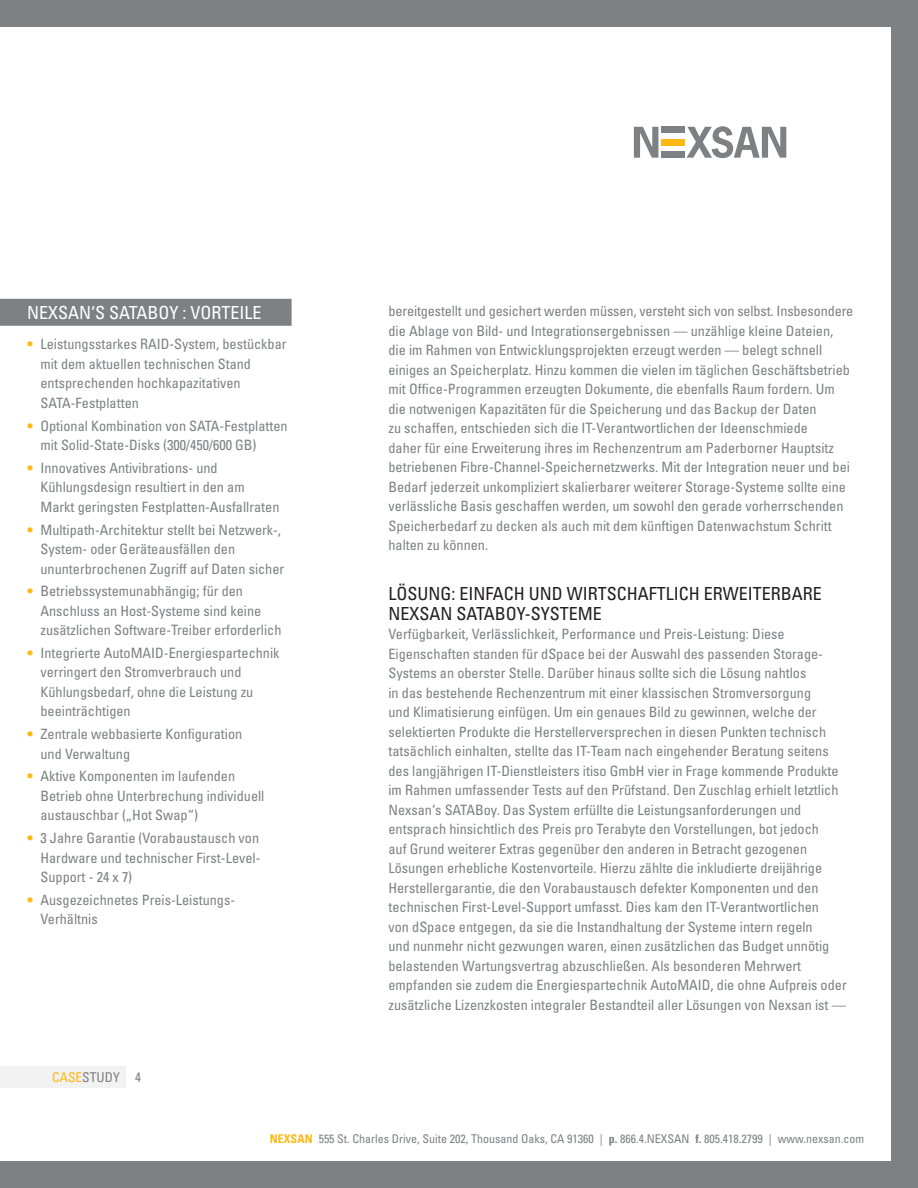
<style>
.page{position:relative;width:918px;height:1188px;background:#fff}
.page>*{position:absolute;margin:0;border:0;box-sizing:border-box;transform-origin:0 0}
.t1{font:condensed 18px "Univers LT Std";color:#231f20}
.t2{font:condensed 18px "Univers LT Std";color:#fff}
.t3{font:condensed 14.25px/19.5px "Univers LT Std";color:#7f8083}
.t4{font:condensed 13.5px "Univers LT Std";color:#7f8083}
.t5{font:condensed 12px "Univers LT Std";color:#7f8083}
.s1{font-weight:700;color:#fdb913}
.s2{color:#fdb913}
.s3{font-weight:700}
</style>
<div class="page">
<svg style="left:634px;top:127px;width:24px;height:31px"></svg>
<svg style="left:687px;top:126px;width:99px;height:32px"></svg>
<div style="left:662px;top:127px;width:23px;height:6px;background:#7f8083"></div>
<div style="left:662px;top:139px;width:23px;height:6px;background:#fdb913"></div>
<div style="left:662px;top:151px;width:23px;height:7px;background:#7f8083"></div>
<div style="left:0;top:0;width:918px;height:27px;background:#7f8083"></div>
<div style="left:0;top:1161px;width:918px;height:27px;background:#7f8083"></div>
<div style="left:891px;top:0;width:27px;height:1188px;background:#7f8083"></div>
<div style="left:0;top:1066px;width:126px;height:22px;background:#f2f2f3"></div>
<div style="left:0;top:299px;width:292px;height:27px;background:#7f8083"></div>
<p class="t2" style="left:27px;top:301px;width:23px">Nexsan</p>
<p class="t2" style="left:91px;top:301px;width:119px">‘s SATABoy : Vorteile</p>
<p class="t3" style="left:40px;top:334px;width:248px;text-indent:-13px"><span class="s1">•</span> Leistungsstarkes RAID-System, bestückbar mit dem aktuellen technischen Stand entsprechenden hochkapazitativen SATA-Festplatten</p>
<p class="t3" style="left:40px;top:416px;width:249px;text-indent:-13px"><span class="s1">•</span> Optional Kombination von SATA-Festplatten mit Solid-State-Disks (300/450/600 GB)</p>
<p class="t3" style="left:40px;top:458px;width:241px;text-indent:-13px"><span class="s1">•</span> Innovatives Antivibrations- und<br>Kühlungsdesign resultiert in den am<br>Markt geringsten Festplatten-Ausfallraten</p>
<p class="t3" style="left:40px;top:520px;width:245px;text-indent:-13px"><span class="s1">•</span> Multipath-Architektur stellt bei Netzwerk-,<br>System- oder Geräteausfällen den ununterbrochenen Zugriff auf Daten sicher</p>
<p class="t3" style="left:40px;top:581px;width:243px;text-indent:-13px"><span class="s1">•</span> Betriebssystemunabhängig; für den<br>Anschluss an Host-Systeme sind keine zusätzlichen Software-Treiber erforderlich</p>
<p class="t3" style="left:40px;top:643px;width:241px;text-indent:-13px"><span class="s1">•</span> Integrierte AutoMAID-Energiespartechnik verringert den Stromverbrauch und Kühlungsbedarf, ohne die Leistung zu beeinträchtigen</p>
<p class="t3" style="left:40px;top:724px;width:203px;text-indent:-13px"><span class="s1">•</span> Zentrale webbasierte Konfiguration und Verwaltung</p>
<p class="t3" style="left:40px;top:766px;width:225px;text-indent:-13px"><span class="s1">•</span> Aktive Komponenten im laufenden<br>Betrieb ohne Unterbrechung individuell austauschbar („Hot Swap“)</p>
<p class="t3" style="left:40px;top:828px;width:222px;text-align:justify;text-indent:-13px"><span class="s1">•</span> 3 Jahre Garantie (Vorabaustausch von Hardware und technischer First-Level-Support - 24 x 7)</p>
<p class="t3" style="left:40px;top:890px;width:196px;text-indent:-13px"><span class="s1">•</span> Ausgezeichnetes Preis-Leistungs-<br>Verhältnis</p>
<p class="t4" style="left:52px;top:1069px;width:90px"><span class="s2">Case</span>study 4</p>
<p class="t3" style="left:388px;top:301px;width:466px">bereitgestellt und gesichert werden müssen, versteht sich von selbst. Insbesondere die Ablage von Bild- und Integrationsergebnissen — unzählige kleine Dateien, die im Rahmen von Entwicklungsprojekten erzeugt werden — belegt schnell einiges an Speicherplatz. Hinzu kommen die vielen im täglichen Geschäftsbetrieb mit Office-Programmen erzeugten Dokumente, die ebenfalls Raum fordern. Um die notwenigen Kapazitäten für die Speicherung und das Backup der Daten<br>zu schaffen, entschieden sich die IT-Verantwortlichen der Ideenschmiede<br>daher für eine Erweiterung ihres im Rechenzentrum am Paderborner Hauptsitz betriebenen Fibre-Channel-Speichernetzwerks. Mit der Integration neuer und bei Bedarf jederzeit unkompliziert skalierbarer weiterer Storage-Systeme sollte eine verlässliche Basis geschaffen werden, um sowohl den gerade vorherrschenden Speicherbedarf zu decken als auch mit dem künftigen Datenwachstum Schritt halten zu können.</p>
<p class="t1" style="left:388px;top:582px;width:89px">Lösung: Einfach</p>
<p class="t1" style="left:529px;top:582px;width:22px">undwirtschaftlicherweiterbare</p>
<p class="t1" style="left:388px;top:602px;width:22px">Nexsan</p>
<p class="t1" style="left:457px;top:602px;width:105px">SATABoy-Systeme</p>
<p class="t3" style="left:388px;top:624px;width:460px">Verfügbarkeit, Verlässlichkeit, Performance und Preis-Leistung: Diese Eigenschaften standen für dSpace bei der Auswahl des passenden Storage-Systems an oberster Stelle. Darüber hinaus sollte sich die Lösung nahtlos<br>in das bestehende Rechenzentrum mit einer klassischen Stromversorgung<br>und Klimatisierung einfügen. Um ein genaues Bild zu gewinnen, welche der selektierten Produkte die Herstellerversprechen in diesen Punkten technisch tatsächlich einhalten, stellte das IT-Team nach eingehender Beratung seitens des langjährigen IT-Dienstleisters itiso GmbH vier in Frage kommende Produkte im Rahmen umfassender Tests auf den Prüfstand. Den Zuschlag erhielt letztlich Nexsan‘s SATABoy. Das System erfüllte die Leistungsanforderungen und entsprach hinsichtlich des Preis pro Terabyte den Vorstellungen, bot jedoch<br>auf Grund weiterer Extras gegenüber den anderen in Betracht gezogenen Lösungen erhebliche Kostenvorteile. Hierzu zählte die inkludierte dreijährige Herstellergarantie, die den Vorabaustausch defekter Komponenten und den technischen First-Level-Support umfasst. Dies kam den IT-Verantwortlichen<br>von dSpace entgegen, da sie die Instandhaltung der Systeme intern regeln<br>und nunmehr nicht gezwungen waren, einen zusätzlichen das Budget unnötig belastenden Wartungsvertrag abzuschließen. Als besonderen Mehrwert empfanden sie zudem die Energiespartechnik AutoMAID, die ohne Aufpreis oder zusätzliche Lizenzkosten integraler Bestandteil aller Lösungen von Nexsan ist —</p>
<p class="t5" style="left:270px;top:1131px;width:596px"><span class="s1">NEXSAN</span> 555 St. Charles Drive, Suite 202, Thousand Oaks, CA 91360 | <span class="s3">p.</span> 866.4.NEXSAN <span class="s3">f.</span> 805.418.2799 | www.nexsan.com</p>
</div>
